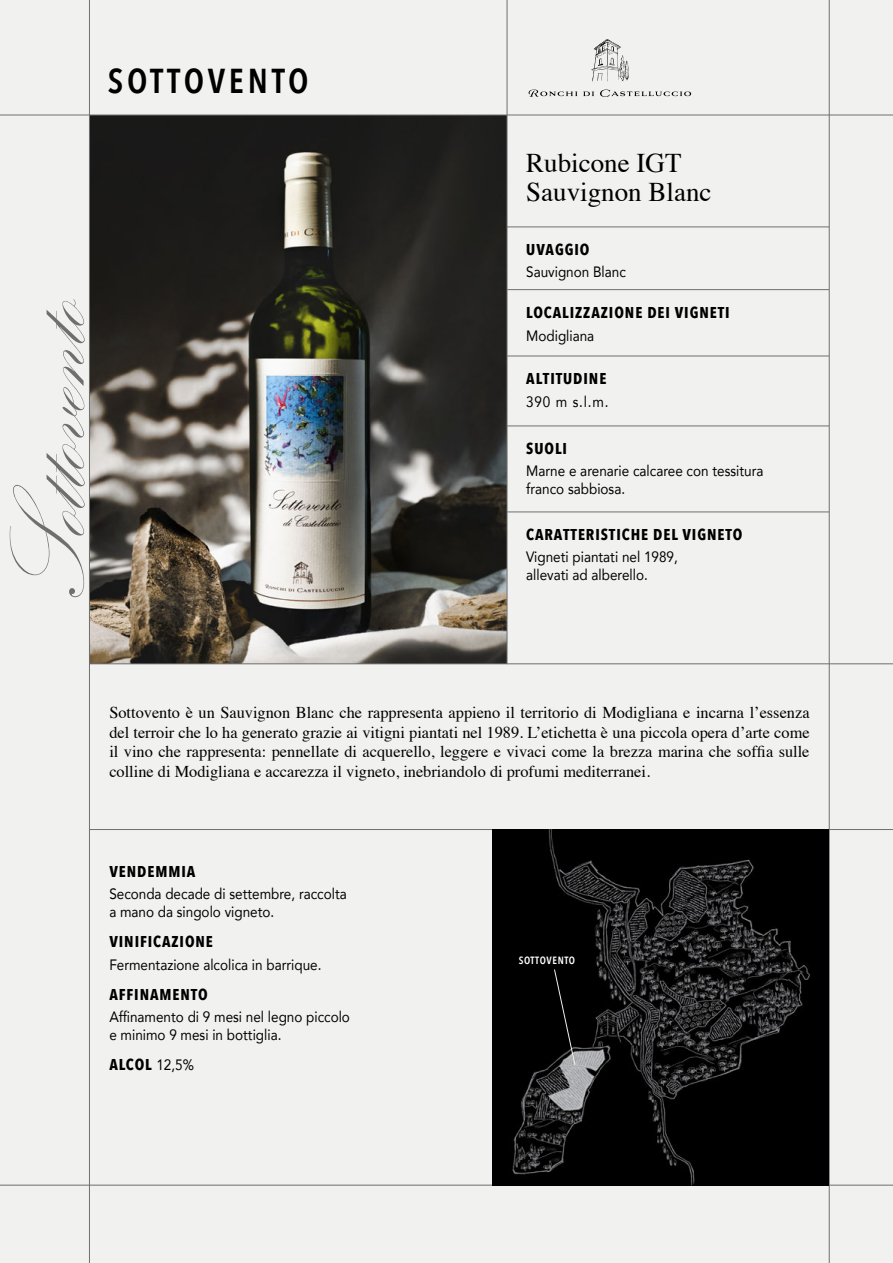
<style>
.page{position:relative;width:893px;height:1263px;background:#f1f1f0}
.page>*{position:absolute;margin:0;border:0;box-sizing:border-box;transform-origin:0 0}
.t1{font:108.75px "Kunstler Script";color:#706f6f}
.t2{font:600 34.5px "Avenir Next Condensed";letter-spacing:.11em;color:#000}
.t3{font:27px/28.5px "Times";color:#000}
.t4{font:16.5px/19.5px "Times";color:#000;text-align:justify}
.t5{font:700 15.6px "Avenir Next Condensed";letter-spacing:.06em;color:#000}
.t6{font:15px/18px "Avenir";color:#000;scale:.9 1}
.t7{font:600 10.5px "Avenir Next Condensed";letter-spacing:.06em;color:#fff}
.s1{font-family:"Avenir";font-weight:400;font-size:15px}
</style>
<div class="page">
<img style="left:90px;top:116px;width:417px;height:547px">
<hr style="left:90px;top:663px;width:803px;height:1px;background:#706f6f">
<hr style="left:0;top:115px;width:893px;height:1px;background:#706f6f">
<hr style="left:0;top:1185px;width:893px;height:1px;background:#706f6f">
<hr style="left:507px;top:289px;width:322px;height:1px;background:#706f6f">
<hr style="left:507px;top:227px;width:322px;height:1px;background:#706f6f">
<hr style="left:507px;top:356px;width:322px;height:1px;background:#706f6f">
<hr style="left:507px;top:426px;width:322px;height:1px;background:#706f6f">
<hr style="left:507px;top:511px;width:322px;height:1px;background:#706f6f">
<hr style="left:89px;top:0;width:1px;height:1263px;background:#706f6f">
<hr style="left:507px;top:0;width:1px;height:664px;background:#706f6f">
<svg style="left:529px;top:90px;width:162px;height:7px"></svg>
<svg style="left:591px;top:39px;width:38px;height:44px"></svg>
<hr style="left:90px;top:829px;width:803px;height:1px;background:#706f6f">
<hr style="left:829px;top:0;width:1px;height:1263px;background:#706f6f">
<img style="left:492px;top:830px;width:337px;height:355px">
<svg style="left:554px;top:969px;width:21px;height:96px;background:#161616"></svg>
<h2 class="t2" style="left:108px;top:61px;width:202px">SOTTOVENTO</h2>
<h1 class="t1" style="left:-18px;top:605px;width:304px;rotate:-90deg">Sottovento</h1>
<h3 class="t3" style="left:526px;top:151px;width:187px">Rubicone IGT<br>Sauvignon Blanc</h3>
<p class="t5" style="left:526px;top:240px;width:65px">UVAGGIO</p>
<p class="t6" style="left:526px;top:264px;width:112px">Sauvignon Blanc</p>
<p class="t5" style="left:526px;top:304px;width:205px">LOCALIZZAZIONE DEI VIGNETI</p>
<p class="t6" style="left:526px;top:328px;width:77px">Modigliana</p>
<p class="t5" style="left:526px;top:370px;width:82px">ALTITUDINE</p>
<p class="t6" style="left:526px;top:394px;width:93px">390 m s.l.m.</p>
<p class="t5" style="left:526px;top:439px;width:42px">SUOLI</p>
<p class="t6" style="left:526px;top:463px;width:265px">Marne e arenarie calcaree con tessitura franco sabbiosa.</p>
<p class="t5" style="left:526px;top:525px;width:217px">CARATTERISTICHE DEL VIGNETO</p>
<p class="t6" style="left:526px;top:549px;width:170px">Vigneti piantati nel 1989, allevati ad alberello.</p>
<p class="t4" style="left:109px;top:705px;width:702px">Sottovento è un Sauvignon Blanc che rappresenta appieno il territorio di Modigliana e incarna l’essenza del terroir che lo ha generato grazie ai vitigni piantati nel 1989. L’etichetta è una piccola opera d’arte come il vino che rappresenta: pennellate di acquerello, leggere e vivaci come la brezza marina che soffia sulle colline di Modigliana e accarezza il vigneto, inebriandolo di profumi mediterranei.</p>
<p class="t5" style="left:109px;top:862px;width:88px">VENDEMMIA</p>
<p class="t6" style="left:109px;top:886px;width:265px">Seconda decade di settembre, raccolta a mano da singolo vigneto.</p>
<p class="t5" style="left:109px;top:933px;width:105px">VINIFICAZIONE</p>
<p class="t6" style="left:109px;top:957px;width:237px">Fermentazione alcolica in barrique.</p>
<p class="t5" style="left:109px;top:985px;width:100px">AFFINAMENTO</p>
<p class="t6" style="left:109px;top:1008px;width:269px">Affinamento di 9 mesi nel legno piccolo e minimo 9 mesi in bottiglia.</p>
<p class="t5" style="left:109px;top:1056px;width:86px">ALCOL <span class="s1">12,5%</span></p>
<p class="t7" style="left:519px;top:954px;width:58px">SOTTOVENTO</p>
</div>
